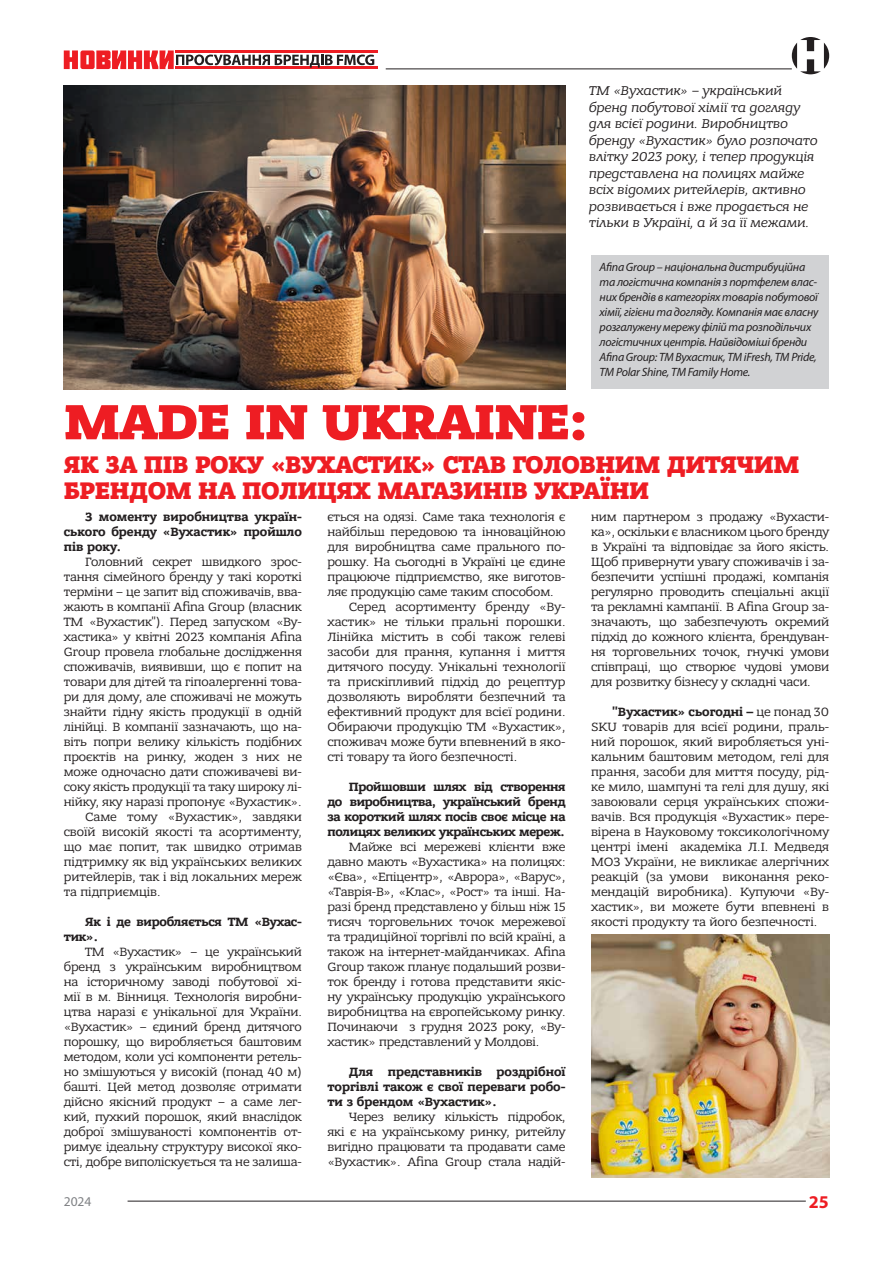
<style>
.page{position:relative;width:893px;height:1263px;background:#fff}
.page>*{position:absolute;margin:0;border:0;box-sizing:border-box;transform-origin:0 0}
.t1{font:800 52.5px "Bandera Pro";letter-spacing:-.02em;color:#ee1d23}
.t2{font:800 25.5px/25.5px "Bandera Pro";letter-spacing:-.02em;color:#ee1d23;scale:.95 1}
.t3{font:700 18px "Myriad Pro";color:#ee1d23}
.t4{font:italic 13.5px/16.5px "Bandera Pro";color:#231f20}
.t5{font:13.5px "Myriad Pro";color:#808285}
.t6{font:12.75px/15px "Bandera Pro";letter-spacing:-.01em;color:#231f20;text-align:justify}
.t7{font:700 12.75px/15px "Bandera Pro";color:#231f20;text-align:justify}
.t8{font:700 12.75px/15px "Bandera Pro";letter-spacing:-.02em;color:#231f20}
.t9{font:italic 12px/15px "Myriad Pro";letter-spacing:-.02em;color:#231f20}
.s1{font-weight:700}
</style>
<div class="page">
<hr style="left:386px;top:69px;width:406px;height:1px;background:#231f20">
<hr style="left:128px;top:1201px;width:678px;height:1px;background:#231f20">
<svg style="left:792px;top:37px;width:37px;height:37px"></svg>
<hr style="left:175px;top:50px;width:203px;height:3px;background:#ee1d23">
<hr style="left:175px;top:66px;width:203px;height:3px;background:#ee1d23">
<svg style="left:64px;top:50px;width:310px;height:19px"></svg>
<img style="left:591px;top:934px;width:238px;height:244px">
<img style="left:64px;top:85px;width:502px;height:304px">
<div style="left:591px;top:255px;width:238px;height:134px;background:#d1d2d4"></div>
<p class="t4" style="left:589px;top:83px;width:230px">ТМ «Вухастик» – український бренд побутової хімії та догляду для всієї родини. Виробництво бренду «Вухастик» було розпочато влітку 2023 року, і тепер продукція представлена на полицях майже всіх відомих ритейлерів, активно розвивається і вже продається не тільки в Україні, а й за її межами.</p>
<p class="t9" style="left:600px;top:259px;width:220px">Afina Group – національна дистрибуційна та логістична компанія з портфелем влас&shy;них брендів в категоріях товарів побутової хімії, гігієни та догляду. Компанія має власну розгалужену мережу філій та розподільчих логістичних центрів. Найвідоміші бренди Afina Group: ТМ Вухастик, ТМ iFresh, TM Pride, ТМ Polar Shine, TM Family Home.</p>
<p class="t1" style="left:64px;top:389px;width:526px">MADE IN UKRAINE:</p>
<p class="t2" style="left:64px;top:453px;width:776px">ЯК ЗА ПІВ РОКУ «ВУХАСТИК» СТАВ ГОЛОВНИМ ДИТЯЧИМ<br>БРЕНДОМ НА ПОЛИЦЯХ МАГАЗИНІВ УКРАЇНИ</p>
<p class="t7" style="left:64px;top:509px;width:240px;text-indent:21px">З моменту виробництва україн&shy;ського бренду «Вухастик» пройшло пів року.</p>
<p class="t6" style="left:64px;top:554px;width:240px;text-indent:21px">Головний секрет швидкого зрос&shy;тання сімейного бренду у такі короткі терміни – це запит від споживачів, вва&shy;жають в компанії Afina Group (власник ТМ «Вухастик"). Перед запуском «Ву&shy;хастика» у квітні 2023 компанія Afina Group провела глобальне дослідження споживачів, виявивши, що є попит на товари для дітей та гіпоалергенні това&shy;ри для дому, але споживачі не можуть знайти гідну якість продукції в одній лінійці. В компанії зазначають, що на&shy;віть попри велику кількість подібних проєктів на ринку, жоден з них не може одночасно дати споживачеві ви&shy;соку якість продукції та таку широку лі&shy;нійку, яку наразі пропонує «Вухастик».</p>
<p class="t6" style="left:64px;top:809px;width:240px;text-indent:21px">Саме тому «Вухастик», завдяки своїй високій якості та асортименту, що має попит, так швидко отримав підтримку як від українських великих ритейлерів, так і від локальних мереж та підприємців.</p>
<p class="t8" style="left:64px;top:914px;width:240px;text-indent:21px">Як і де виробляється ТМ «Вухас&shy;тик».</p>
<p class="t6" style="left:64px;top:944px;width:240px;text-indent:21px">ТМ «Вухастик» – це український бренд з українським виробництвом на історичному заводі побутової хі&shy;мії в м. Вінниця. Технологія виробни&shy;цтва наразі є унікальної для України. «Вухастик» – єдиний бренд дитячого порошку, що виробляється баштовим методом, коли усі компоненти ретель&shy;но змішуються у високій (понад 40 м) башті. Цей метод дозволяє отримати дійсно якісний продукт – а саме лег&shy;кий, пухкий порошок, який внаслідок доброї змішуваності компонентів от&shy;римує ідеальну структуру високої яко&shy;сті, добре виполіскується та не залиша-</p>
<p class="t6" style="left:327px;top:509px;width:240px">ється на одязі. Саме така технологія є найбільш передовою та інноваційною для виробництва саме прального по&shy;рошку. На сьогодні в Україні це єдине працююче підприємство, яке виготов&shy;ляє продукцію саме таким способом.</p>
<p class="t6" style="left:327px;top:599px;width:240px;text-indent:21px">Серед асортименту бренду «Ву&shy;хастик» не тільки пральні порошки.<br>Лінійка містить в собі також гелеві засоби для прання, купання і миття дитячого посуду. Унікальні технології та прискіпливий підхід до рецептур дозволяють виробляти безпечний та ефективний продукт для всієї родини.<br>Обираючи продукцію ТМ «Вухастик», споживач може бути впевнений в яко&shy;сті товару та його безпечності.</p>
<p class="t7" style="left:327px;top:779px;width:240px;text-indent:21px">Пройшовши шлях від створення до виробництва, український бренд за короткий шлях посів своє місце на полицях великих українських мереж.</p>
<p class="t6" style="left:327px;top:839px;width:240px;text-indent:21px">Майже всі мережеві клієнти вже давно мають «Вухастика» на полицях: «Єва», «Епіцентр», «Аврора», «Варус», «Таврія-В», «Клас», «Рост» та інші. На&shy;разі бренд представлено у більш ніж 15 тисяч торговельних точок мережевої та традиційної торгівлі по всій країні, а також на інтернет-майданчиках. Afina Group також планує подальший розви&shy;ток бренду і готова представити якіс&shy;ну українську продукцію українського виробництва на європейському ринку.<br>Починаючи з грудня 2023 року, «Ву&shy;хастик» представлений у Молдові.</p>
<p class="t7" style="left:327px;top:1064px;width:240px;text-indent:21px">Для представників роздрібної торгівлі також є свої переваги робо&shy;ти з брендом «Вухастик».</p>
<p class="t6" style="left:327px;top:1109px;width:240px;text-indent:21px">Через велику кількість підробок, які є на українському ринку, ритейлу вигідно працювати та продавати саме «Вухастик». Afina Group стала надій-</p>
<p class="t6" style="left:591px;top:509px;width:240px">ним партнером з продажу «Вухасти&shy;ка», оскільки є власником цього бренду в Україні та відповідає за його якість.<br>Щоб привернути увагу споживачів і за&shy;безпечити успішні продажі, компанія регулярно проводить спеціальні акції та рекламні кампанії. В Afina Group за&shy;значають, що забезпечують окремий підхід до кожного клієнта, брендуван&shy;ня торговельних точок, гнучкі умови співпраці, що створює чудові умови для розвитку бізнесу у складні часи.</p>
<p class="t6" style="left:591px;top:704px;width:240px;text-indent:21px"><span class="s1">"Вухастик» сьогодні –</span> це понад 30<br>SKU товарів для всієї родини, праль&shy;ний порошок, який виробляється уні&shy;кальним баштовим методом, гелі для прання, засоби для миття посуду, рід&shy;ке мило, шампуні та гелі для душу, які завоювали серця українських спожи&shy;вачів. Вся продукція «Вухастик» пере&shy;вірена в Науковому токсикологічному центрі імені академіка Л.І. Медведя МОЗ України, не викликає алергічних реакцій (за умови виконання реко&shy;мендацій виробника). Купуючи «Ву&shy;хастик», ви можете бути впевнені в якості продукту та його безпечності.</p>
<p class="t5" style="left:64px;top:1193px;width:29px">2024</p>
<h3 class="t3" style="left:809px;top:1190px;width:21px">25</h3>
</div>
